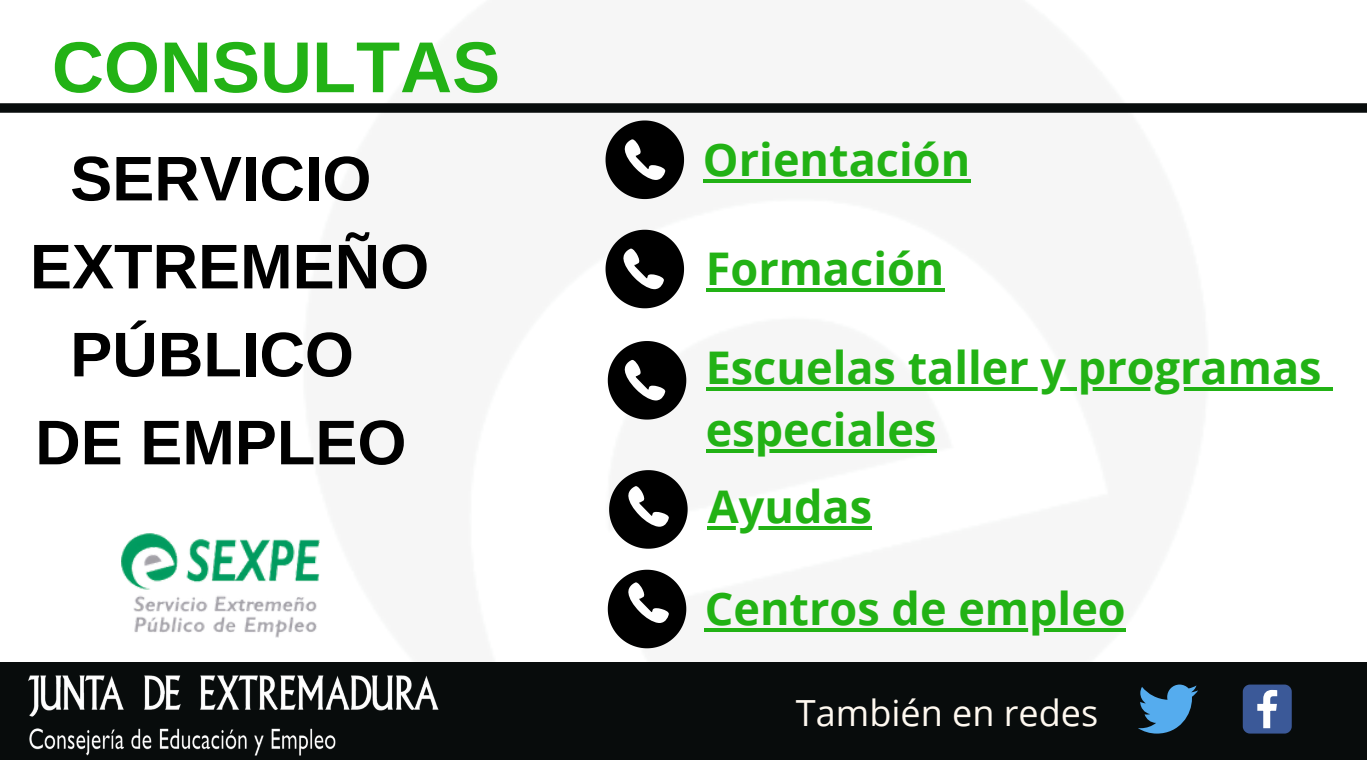
<style>
.page{position:relative;width:1367px;height:760px;background:#fff}
.page>*{position:absolute;margin:0;border:0;box-sizing:border-box;transform-origin:0 0}
.t1{font:700 72px "Arimo";color:#22b215}
.t2{font:700 63px/88px "Arimo";color:#000;text-align:center}
.t3{font:700 45px/62.6px "Open Sans";color:#22b215}
.t4{font:36px "Open Sans";color:#fff9f0}
</style>
<div class="page">
<img style="left:122px;top:533px;width:197px;height:104px">
<div style="left:0;top:661px;width:1367px;height:98px;background:#080c0c"></div>
<img style="left:0;top:661px;width:490px;height:95px">
<svg style="left:0;top:103px;width:1367px;height:10px;background:#131717"></svg>
<svg style="left:605px;top:120px;width:79px;height:79px"></svg>
<svg style="left:605px;top:230px;width:79px;height:78px"></svg>
<svg style="left:608px;top:569px;width:78px;height:79px"></svg>
<svg style="left:609px;top:470px;width:79px;height:78px"></svg>
<svg style="left:608px;top:341px;width:78px;height:78px"></svg>
<svg style="left:1138px;top:684px;width:60px;height:49px"></svg>
<svg style="left:1243px;top:684px;width:49px;height:49px;background:#5870a3"></svg>
<hr style="left:703px;top:179px;width:267px;height:4px;background:#22b215">
<hr style="left:706px;top:288px;width:238px;height:4px;background:#22b215">
<hr style="left:708px;top:526px;width:164px;height:3px;background:#22b215">
<hr style="left:705px;top:628px;width:421px;height:3px;background:#22b215">
<hr style="left:706px;top:387px;width:615px;height:3px;background:#22b215">
<svg style="left:1321px;top:387px;width:12px;height:3px"></svg>
<hr style="left:706px;top:449px;width:231px;height:4px;background:#22b215">
<h1 class="t1" style="left:52px;top:27px;width:450px">CONSULTAS</h1>
<h2 class="t2" style="left:30px;top:134px;width:401px">SERVICIO<br>EXTREMEÑO<br>PÚBLICO<br>DE EMPLEO</h2>
<p class="t3" style="left:703px;top:127px;width:269px">Orientación</p>
<p class="t3" style="left:706px;top:236px;width:240px">Formación</p>
<p class="t3" style="left:706px;top:335px;width:617px">Escuelas taller y programas especiales</p>
<p class="t3" style="left:708px;top:474px;width:166px">Ayudas</p>
<p class="t3" style="left:705px;top:576px;width:423px">Centros de empleo</p>
<p class="t4" style="left:796px;top:687px;width:304px">También en redes</p>
</div>
